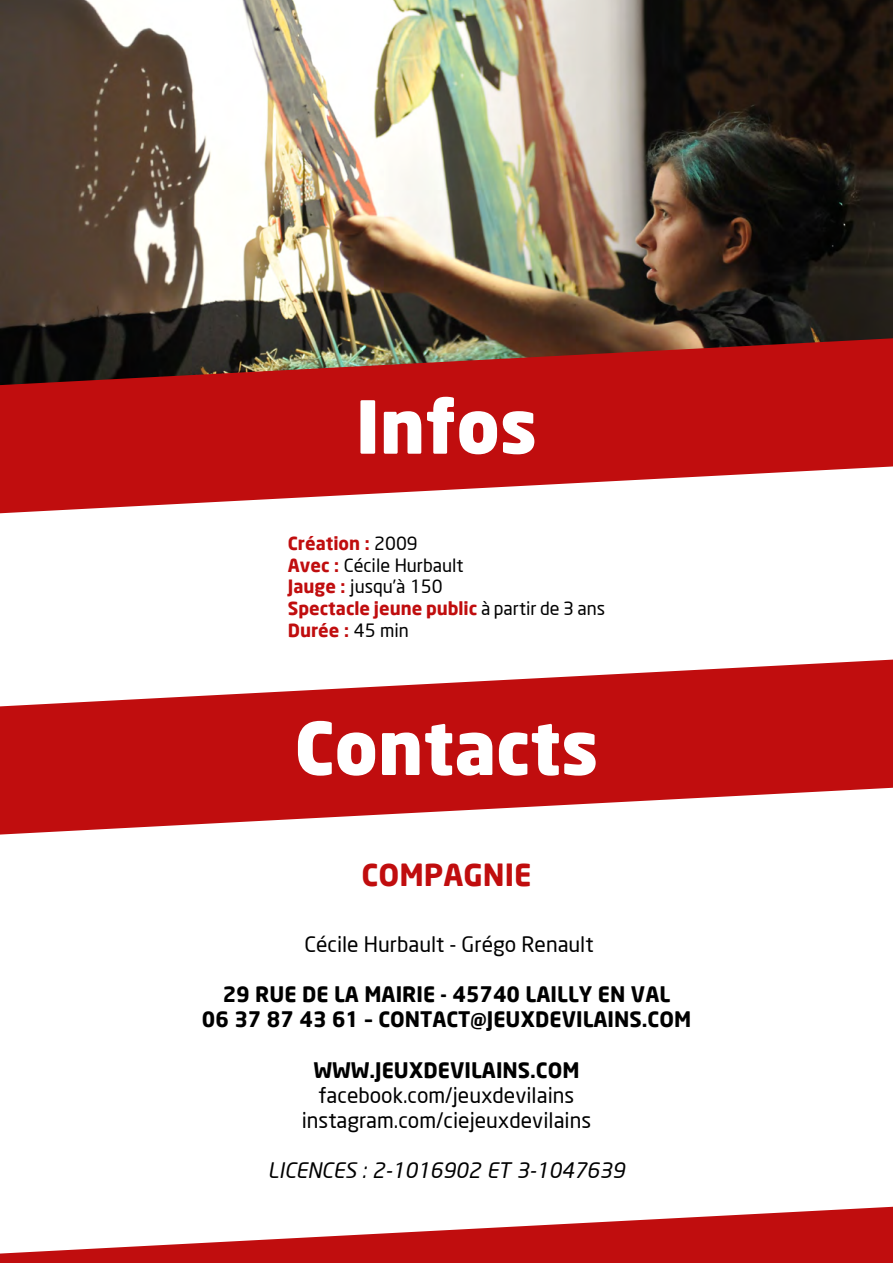
<style>
.page{position:relative;width:893px;height:1263px;background:#fff}
.page>*{position:absolute;margin:0;border:0;box-sizing:border-box;transform-origin:0 0}
.t1{font:900 72px "Neo Sans";color:#fff}
.t2{font:700 30px "Neo Sans";color:#c00d0e}
.t3{font:700 21px/25.2px "Neo Sans";color:#000;text-align:center}
.t4{font:21px/25.2px "Neo Sans";color:#000;text-align:center}
.t5{font:italic 21px "Neo Sans";color:#000}
.t6{font:700 18px/21.6px "Neo Sans";color:#c00d0e}
.s1{font-weight:400;color:#000}
</style>
<div class="page">
<svg style="left:0;top:1206px;width:893px;height:57px;fill:#c00d0e"></svg>
<img style="left:0;top:0;width:893px;height:338px">
<svg style="left:0;top:338px;width:893px;height:175px;fill:#c00d0e"></svg>
<svg style="left:0;top:660px;width:893px;height:174px;fill:#c00d0e"></svg>
<h1 class="t1" style="left:356px;top:380px;width:183px">Infos</h1>
<p class="t6" style="left:288px;top:532px;width:319px">Création : <span class="s1">2009<br></span>Avec : <span class="s1">Cécile Hurbault<br></span>Jauge : <span class="s1">jusqu’à 150<br></span>Spectacle jeune public <span class="s1">à partir de 3 ans<br></span>Durée : <span class="s1">45 min</span></p>
<h1 class="t1" style="left:295px;top:701px;width:305px">Contacts</h1>
<h2 class="t2" style="left:362px;top:856px;width:171px">COMPAGNIE</h2>
<p class="t4" style="left:305px;top:931px;width:290px">Cécile Hurbault - Grégo Renault</p>
<p class="t3" style="left:202px;top:981px;width:491px">29 RUE DE LA MAIRIE - 45740 LAILLY EN VAL<br>06 37 87 43 61 – CONTACT@JEUXDEVILAINS.COM</p>
<p class="t3" style="left:313px;top:1057px;width:268px">WWW.JEUXDEVILAINS.COM</p>
<p class="t4" style="left:302px;top:1082px;width:291px">facebook.com/jeuxdevilains instagram.com/ciejeuxdevilains</p>
<p class="t5" style="left:268px;top:1158px;width:359px">LICENCES : 2-1016902 ET 3-1047639</p>
</div>
